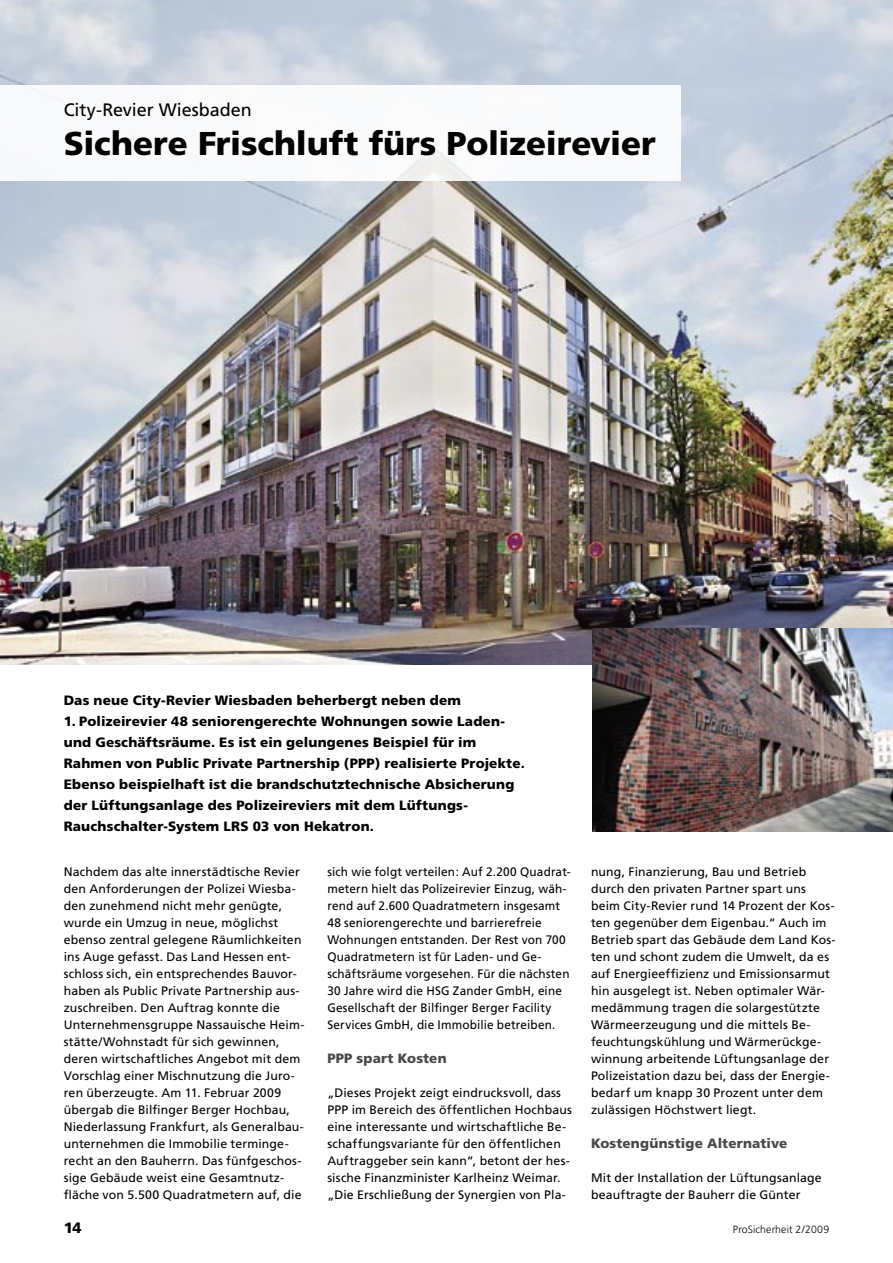
<style>
.page{position:relative;width:893px;height:1263px;background:#fff}
.page>*{position:absolute;margin:0;border:0;box-sizing:border-box;transform-origin:0 0}
.t1{font:900 33px "Frutiger";letter-spacing:-.005em;color:#000}
.t2{font:18px "Frutiger";letter-spacing:-.005em;color:#000}
.t3{font:900 15px "Frutiger";color:#000}
.t4{font:900 13.5px/21px "Frutiger";letter-spacing:.01em;color:#000}
.t5{font:900 13.5px "Frutiger";letter-spacing:.01em;color:#484848}
.t6{font:12.3px/17px "Frutiger";letter-spacing:.01em;color:#000}
.t7{font:12.3px/17px "Frutiger";letter-spacing:.01em;color:#000;scale:.96 1}
.t8{font:300 10.5px "Frutiger";letter-spacing:.015em;color:#000}
</style>
<div class="page">
<img style="left:0;top:0;width:893px;height:664px">
<div style="left:0;top:85px;width:681px;height:96px;background:#f8f9fb"></div>
<div style="left:50px;top:88px;width:620px;height:84px;background:#fff"></div>
<img style="left:592px;top:628px;width:301px;height:203px">
<h2 class="t2" style="left:64px;top:99px;width:189px">City-Revier Wiesbaden</h2>
<h1 class="t1" style="left:64px;top:124px;width:593px">Sichere Frischluft fürs Polizeirevier</h1>
<p class="t4" style="left:64px;top:689px;width:399px">Das neue City-Revier Wiesbaden beherbergt neben dem</p>
<p class="t4" style="left:64px;top:710px;width:463px">1. Polizeirevier 48 seniorengerechte Wohnungen sowie Laden&shy;und Geschäftsräume. Es ist ein gelungenes Beispiel für im Rahmen von Public Private Partnership (PPP) realisierte Projekte.<br>Ebenso beispielhaft ist die brandschutztechnische Absicherung der Lüftungsanlage des Polizeireviers mit dem Lüftungs-Rauchschalter-System LRS 03 von Hekatron.</p>
<p class="t6" style="left:64px;top:863px;width:242px">Nachdem das alte innerstädtische Revier den Anforderungen der Polizei Wiesba&shy;den zunehmend nicht mehr genügte, wurde ein Umzug in neue, möglichst ebenso zentral gelegene Räumlichkeiten ins Auge gefasst. Das Land Hessen ent&shy;schloss sich, ein entsprechendes Bauvor&shy;haben als Public Private Partnership aus&shy;zuschreiben. Den Auftrag konnte die Unternehmensgruppe Nassauische Heim&shy;stätte/Wohnstadt für sich gewinnen, deren wirtschaftliches Angebot mit dem Vorschlag einer Mischnutzung die Juro&shy;ren überzeugte. Am 11. Februar 2009 übergab die Bilfinger Berger Hochbau, Niederlassung Frankfurt, als Generalbau&shy;unternehmen die Immobilie terminge&shy;recht an den Bauherrn. Das fünfgeschos&shy;sige Gebäude weist eine Gesamtnutz&shy;fläche von 5.500 Quadratmetern auf, die</p>
<p class="t7" style="left:327px;top:863px;width:255px">sich wie folgt verteilen: Auf 2.200 Quadrat&shy;metern hielt das Polizeirevier Einzug, wäh&shy;rend auf 2.600 Quadratmetern insgesamt 48 seniorengerechte und barrierefreie Wohnungen entstanden. Der Rest von 700<br>Quadratmetern ist für Laden- und Ge&shy;schäftsräume vorgesehen. Für die nächsten 30 Jahre wird die HSG Zander GmbH, eine Gesellschaft der Bilfinger Berger Facility Services GmbH, die Immobilie betreiben.</p>
<p class="t5" style="left:327px;top:1050px;width:121px">PPP spart Kosten</p>
<p class="t6" style="left:327px;top:1084px;width:246px">„Dieses Projekt zeigt eindrucksvoll, dass PPP im Bereich des öffentlichen Hochbaus eine interessante und wirtschaftliche Be&shy;schaffungsvariante für den öffentlichen Auftraggeber sein kann“, betont der hes&shy;sische Finanzminister Karlheinz Weimar. „Die Erschließung der Synergien von Pla-</p>
<p class="t6" style="left:591px;top:863px;width:246px">nung, Finanzierung, Bau und Betrieb durch den privaten Partner spart uns beim City-Revier rund 14 Prozent der Kos&shy;ten gegenüber dem Eigenbau.“ Auch im Betrieb spart das Gebäude dem Land Kos&shy;ten und schont zudem die Umwelt, da es auf Energieeffizienz und Emissionsarmut hin ausgelegt ist. Neben optimaler Wär&shy;medämmung tragen die solargestützte Wärmeerzeugung und die mittels Be&shy;feuchtungskühlung und Wärmerückge&shy;winnung arbeitende Lüftungsanlage der Polizeistation dazu bei, dass der Energie&shy;bedarf um knapp 30 Prozent unter dem zulässigen Höchstwert liegt.</p>
<p class="t5" style="left:591px;top:1135px;width:198px">Kostengünstige Alternative</p>
<p class="t6" style="left:591px;top:1169px;width:232px">Mit der Installation der Lüftungsanlage beauftragte der Bauherr die Günter</p>
<p class="t3" style="left:64px;top:1219px;width:19px">14</p>
<p class="t8" style="left:733px;top:1224px;width:98px">ProSicherheit 2/2009</p>
</div>
